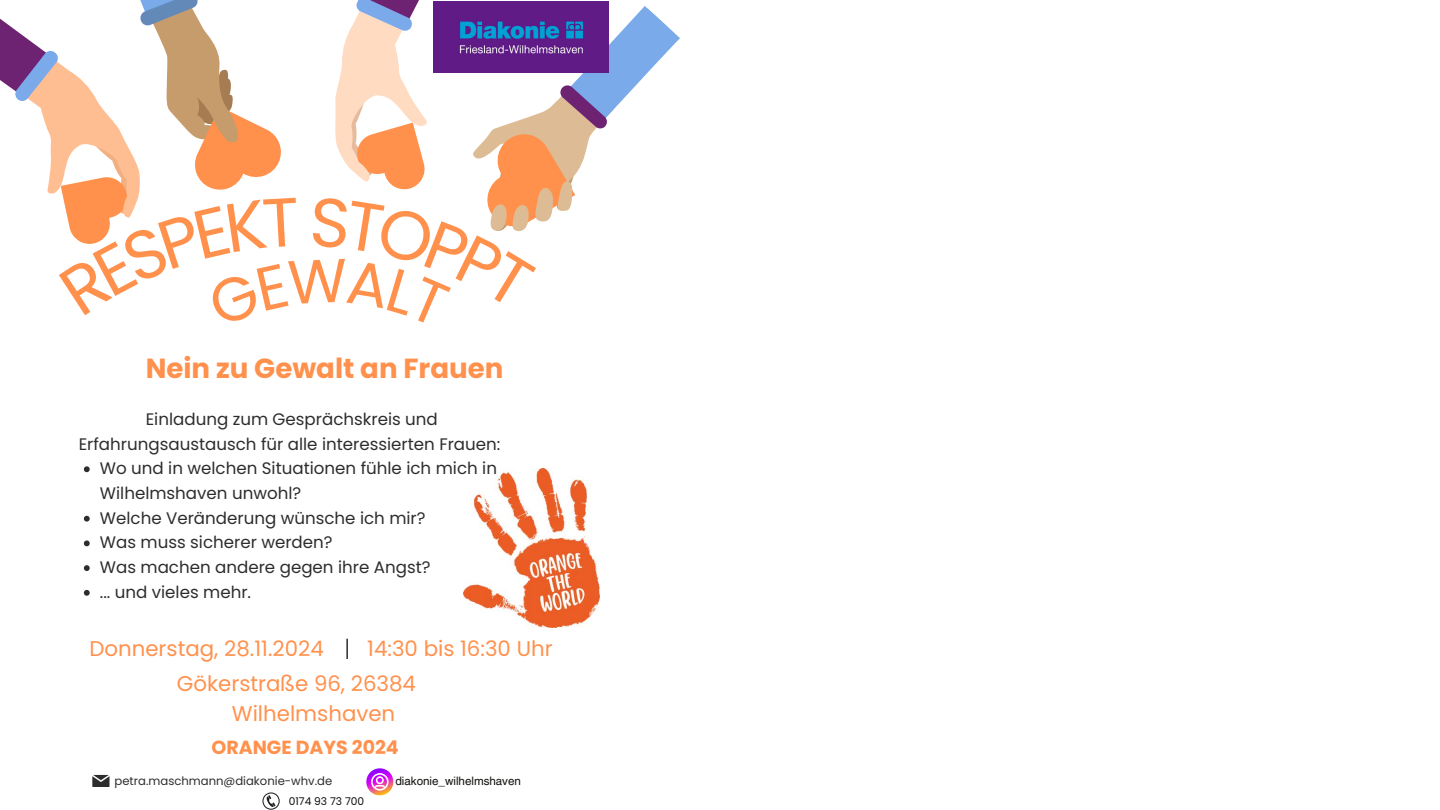
<style>
.page{position:relative;width:1440px;height:810px;background:#fff}
.page>*{position:absolute;margin:0;border:0;box-sizing:border-box;transform-origin:0 0}
.t1{font:700 27.6px "Poppins";color:#ff914d}
.t2{font:21.3px/29.8px "Poppins";color:#ff914d}
.t3{font:700 19px "Poppins";color:#ff914d}
.t4{font:16.7px/24.7px "Poppins";color:#2d2d2d}
.t5{font:11.6px "Poppins";color:#2d2d2d}
.t6{font:11.6px "Helvetica World";color:#100f0d}
.t7{font:10.7px "Poppins";color:#100f0d}
</style>
<div class="page">
<svg style="left:92px;top:775px;width:18px;height:12px"></svg>
<hr style="left:346px;top:639px;width:2px;height:20px;background:#2d2d2d">
<img style="left:463px;top:468px;width:137px;height:159px">
<svg style="left:366px;top:768px;width:27px;height:27px"></svg>
<svg style="left:262px;top:792px;width:18px;height:18px"></svg>
<svg style="left:84px;top:466px;width:6px;height:6px"></svg>
<svg style="left:84px;top:516px;width:6px;height:6px"></svg>
<svg style="left:84px;top:540px;width:6px;height:6px"></svg>
<svg style="left:84px;top:565px;width:6px;height:6px"></svg>
<svg style="left:84px;top:590px;width:6px;height:6px"></svg>
<svg style="left:0;top:0;width:680px;height:244px"></svg>
<h1 class="t1" style="left:146px;top:349px;width:359px">Nein zu Gewalt an Frauen</h1>
<p class="t4" style="left:79px;top:407px;width:423px;text-align:center">Einladung zum Gesprächskreis und<br>Erfahrungsaustausch für alle interessierten Frauen:</p>
<p class="t4" style="left:100px;top:456px;width:399px">Wo und in welchen Situationen fühle ich mich in<br>Wilhelmshaven unwohl?</p>
<p class="t4" style="left:100px;top:506px;width:327px">Welche Veränderung wünsche ich mir?</p>
<p class="t4" style="left:100px;top:530px;width:234px">Was muss sicherer werden?</p>
<p class="t4" style="left:100px;top:555px;width:332px">Was machen andere gegen ihre Angst? ... und vieles mehr.</p>
<h5 class="t2" style="left:89px;top:633px;width:236px">Donnerstag, 28.11.2024</h5>
<p class="t2" style="left:367px;top:633px;width:187px">14:30 bis 16:30 Uhr</p>
<h4 class="t2" style="left:232px;top:669px;width:186px;text-indent:-55px">Gökerstraße 96, 26384<br>Wilhelmshaven</h4>
<p class="t3" style="left:212px;top:734px;width:189px">ORANGE DAYS 2024</p>
<p class="t6" style="left:395px;top:774px;width:127px">diakonie_wilhelmshaven</p>
<p class="t7" style="left:289px;top:794px;width:77px">0174 93 73 700</p>
<p class="t5" style="left:115px;top:773px;width:219px">petra.maschmann@diakonie-whv.de</p>
</div>
